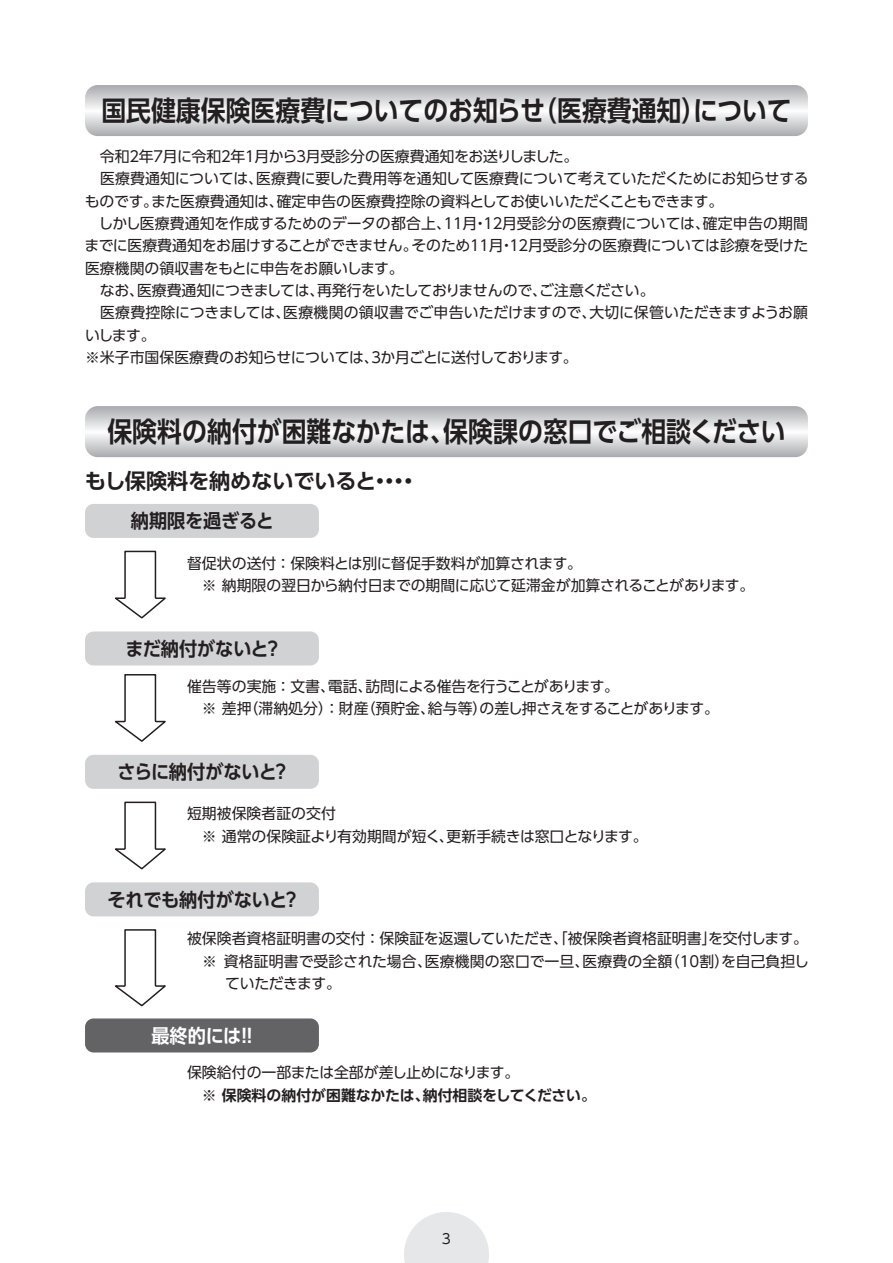
<style>
.page{position:relative;width:893px;height:1263px;background:#fff}
.page>*{position:absolute;margin:0;border:0;box-sizing:border-box;transform-origin:0 0}
.t1{font:700 27.6px "UD Shin Go Pr 6 De";color:#231f20;scale:.9 1}
.t2{font:700 21.3px "UD Shin Go Pr 6 De";letter-spacing:-.01em;color:#231f20}
.t3{font:700 19.2px "UD Shin Go Pr 6 De";letter-spacing:-.005em;color:#231f20;scale:.95 1}
.t4{font:700 19.2px "UD Shin Go Pr 6 De";letter-spacing:-.01em;color:#fff;scale:.95 1}
.t5{font:14.85px/22.4px "UD Shin Go Pr 6";letter-spacing:-.005em;color:#231f20}
.t6{font:14.85px/22.4px "UD Shin Go Pr 6";letter-spacing:-.025em;color:#231f20}
.t7{font:14.85px "UD Shin Go Pr 6";letter-spacing:-.055em;color:#231f20}
.t8{font:14.85px "UD Shin Go Pr 6";letter-spacing:-.03em;color:#231f20}
.t9{font:14.85px "UD Shin Go Pr 6";letter-spacing:.015em;color:#231f20}
.t10{font:700 14.85px "UD Shin Go Pr 6 De";color:#231f20}
.t11{font:700 14.85px "UD Shin Go Pr 6 De";letter-spacing:-.02em;color:#231f20}
.t12{font:14.85px "UD Shin Go Pr 6";letter-spacing:-.035em;color:#231f20}
.t13{font:13.8px "UD Shin Go Pr 6";color:#231f20}
</style>
<div class="page">
<svg style="left:404px;top:1212px;width:85px;height:51px"></svg>
<svg style="left:85px;top:85px;width:723px;height:51px"></svg>
<svg style="left:85px;top:406px;width:723px;height:51px"></svg>
<div style="left:85px;top:504px;width:234px;height:34px;background:#d1d2d4;border-radius:9px"></div>
<div style="left:85px;top:631px;width:234px;height:34px;background:#d1d2d4;border-radius:9px"></div>
<div style="left:85px;top:755px;width:234px;height:34px;background:#d1d2d4;border-radius:9px"></div>
<svg style="left:114px;top:550px;width:52px;height:69px"></svg>
<svg style="left:114px;top:674px;width:52px;height:68px"></svg>
<div style="left:85px;top:882px;width:234px;height:34px;background:#d1d2d4;border-radius:9px"></div>
<div style="left:85px;top:1018px;width:234px;height:34px;background:#636366;border-radius:9px"></div>
<svg style="left:115px;top:801px;width:51px;height:69px"></svg>
<svg style="left:115px;top:929px;width:51px;height:78px"></svg>
<h1 class="t1" style="left:101px;top:88px;width:494px">国民健康保険医療費についてのお知らせ</h1>
<h1 class="t1" style="left:532px;top:88px;width:290px">（医療費通知について</h1>
<h1 class="t1" style="left:681px;top:88px;width:29px">）</h1>
<p class="t5" style="left:306px;top:145px;width:274px">月受診分の医療費通知をお送りしました。</p>
<p class="t5" style="left:139px;top:145px;width:16px">年</p>
<p class="t5" style="left:230px;top:145px;width:16px">年</p>
<p class="t5" style="left:85px;top:145px;width:46px">　令和</p>
<p class="t5" style="left:163px;top:145px;width:60px">月に令和</p>
<p class="t5" style="left:255px;top:145px;width:44px">月から</p>
<p class="t5" style="left:127px;top:145px;width:16px">２</p>
<p class="t5" style="left:218px;top:145px;width:16px">２</p>
<p class="t5" style="left:294px;top:145px;width:16px">３</p>
<p class="t5" style="left:151px;top:145px;width:16px">７</p>
<p class="t5" style="left:243px;top:145px;width:16px">１</p>
<p class="t5" style="left:256px;top:167px;width:554px">医療費に要した費用等を通知して医療費について考えていただくためにお知らせする</p>
<p class="t5" style="left:85px;top:167px;width:180px">　医療費通知については、</p>
<p class="t5" style="left:277px;top:189px;width:448px">確定申告の医療費控除の資料としてお使いいただくこともできます。</p>
<p class="t5" style="left:151px;top:189px;width:134px">また医療費通知は、</p>
<p class="t5" style="left:85px;top:189px;width:75px">ものです。</p>
<p class="t5" style="left:85px;top:212px;width:382px">　しかし医療費通知を作成するためのデータの都合上１１</p>
<p class="t5" style="left:502px;top:212px;width:209px">月受診分の医療費については、</p>
<p class="t5" style="left:703px;top:212px;width:107px">確定申告の期間</p>
<p class="t5" style="left:463px;top:212px;width:44px">月１２</p>
<p class="t5" style="left:473px;top:212px;width:16px">・</p>
<p class="t5" style="left:436px;top:212px;width:16px">、</p>
<p class="t6" style="left:85px;top:234px;width:335px">までに医療費通知をお届けすることができません。医療機関の領収書をもとに申告をお願いします。</p>
<p class="t5" style="left:528px;top:234px;width:282px">月受診分の医療費については診療を受けた</p>
<p class="t5" style="left:489px;top:234px;width:44px">月１２</p>
<p class="t5" style="left:411px;top:234px;width:61px">そのため</p>
<p class="t5" style="left:467px;top:234px;width:26px">１１</p>
<p class="t5" style="left:499px;top:234px;width:16px">・</p>
<p class="t8" style="left:539px;top:278px;width:117px">ご注意ください。</p>
<p class="t6" style="left:317px;top:279px;width:231px">再発行をいたしておりませんので、</p>
<p class="t8" style="left:137px;top:278px;width:189px">医療費通知につきましては、</p>
<p class="t5" style="left:85px;top:279px;width:61px">　なお、</p>
<p class="t9" style="left:283px;top:301px;width:315px">医療機関の領収書でご申告いただけますので、</p>
<p class="t5" style="left:589px;top:301px;width:220px">大切に保管いただきますようお願</p>
<p class="t5" style="left:85px;top:301px;width:207px">　医療費控除につきましては、いします。</p>
<p class="t7" style="left:381px;top:345px;width:199px">か月ごとに送付しております。</p>
<p class="t5" style="left:85px;top:346px;width:300px">※米子市国保医療費のお知らせについては３、</p>
<h1 class="t1" style="left:443px;top:409px;width:382px">保険課の窓口でご相談ください</h1>
<h1 class="t1" style="left:107px;top:409px;width:387px">保険料の納付が困難なかたは、</h1>
<h2 class="t2" style="left:85px;top:463px;width:293px">もし保険料を納めないでいると</h2>
<p class="t3" style="left:131px;top:505px;width:152px">納期限を過ぎると</p>
<h2 class="t2" style="left:369px;top:463px;width:51px">・・・・</h2>
<p class="t5" style="left:187px;top:551px;width:569px">督促状の送付：保険料とは別に督促手数料が加算されます。<br>　※ 納期限の翌日から納付日までの期間に応じて延滞金が加算されることがあります。</p>
<p class="t3" style="left:125px;top:633px;width:153px">まだ納付がないと</p>
<p class="t3" style="left:264px;top:633px;width:21px">?</p>
<p class="t7" style="left:365px;top:674px;width:255px">訪問による催告を行うことがあります。</p>
<p class="t5" style="left:187px;top:675px;width:149px">催告等の実施：文書、</p>
<p class="t5" style="left:328px;top:675px;width:46px">電話、</p>
<p class="t7" style="left:479px;top:696px;width:241px">の差し押さえをすることがあります。</p>
<p class="t5" style="left:244px;top:697px;width:126px">（滞納処分：）財産</p>
<p class="t5" style="left:361px;top:697px;width:76px">（預貯金、</p>
<p class="t5" style="left:428px;top:697px;width:61px">給与等）</p>
<p class="t5" style="left:187px;top:697px;width:66px">　※ 差押</p>
<p class="t3" style="left:117px;top:756px;width:169px">さらに納付がないと</p>
<p class="t5" style="left:187px;top:802px;width:462px">短期被保険者証の交付<br>　※ 通常の保険証より有効期間が短く更新手続きは窓口となります。</p>
<p class="t3" style="left:272px;top:756px;width:21px">?</p>
<p class="t5" style="left:439px;top:824px;width:16px">、</p>
<p class="t3" style="left:107px;top:884px;width:191px">それでも納付がないと</p>
<p class="t3" style="left:282px;top:884px;width:21px">?</p>
<p class="t5" style="left:187px;top:927px;width:622px">被保険者資格証明書の交付：保険証を返還していただき、「被保険者資格証明書を交付します。</p>
<p class="t5" style="left:702px;top:927px;width:16px">」</p>
<p class="t5" style="left:187px;top:949px;width:31px">　※</p>
<p class="t5" style="left:665px;top:949px;width:66px">（10割）</p>
<p class="t5" style="left:224px;top:949px;width:210px">資格証明書で受診された場合、</p>
<p class="t5" style="left:721px;top:949px;width:89px">を自己負担し</p>
<p class="t5" style="left:425px;top:949px;width:166px">医療機関の窓口で一旦、</p>
<p class="t5" style="left:582px;top:949px;width:92px">医療費の全額</p>
<p class="t12" style="left:225px;top:971px;width:117px">ていただきます。</p>
<p class="t4" style="left:151px;top:1020px;width:96px">最終的には</p>
<p class="t4" style="left:235px;top:1020px;width:26px">!!</p>
<p class="t5" style="left:187px;top:1061px;width:334px">保険給付の一部または全部が差し止めになります。</p>
<p class="t11" style="left:423px;top:1083px;width:175px">納付相談をしてください。</p>
<p class="t10" style="left:187px;top:1083px;width:244px">　※ 保険料の納付が困難なかたは、</p>
<p class="t13" style="left:442px;top:1227px;width:11px">3</p>
</div>
